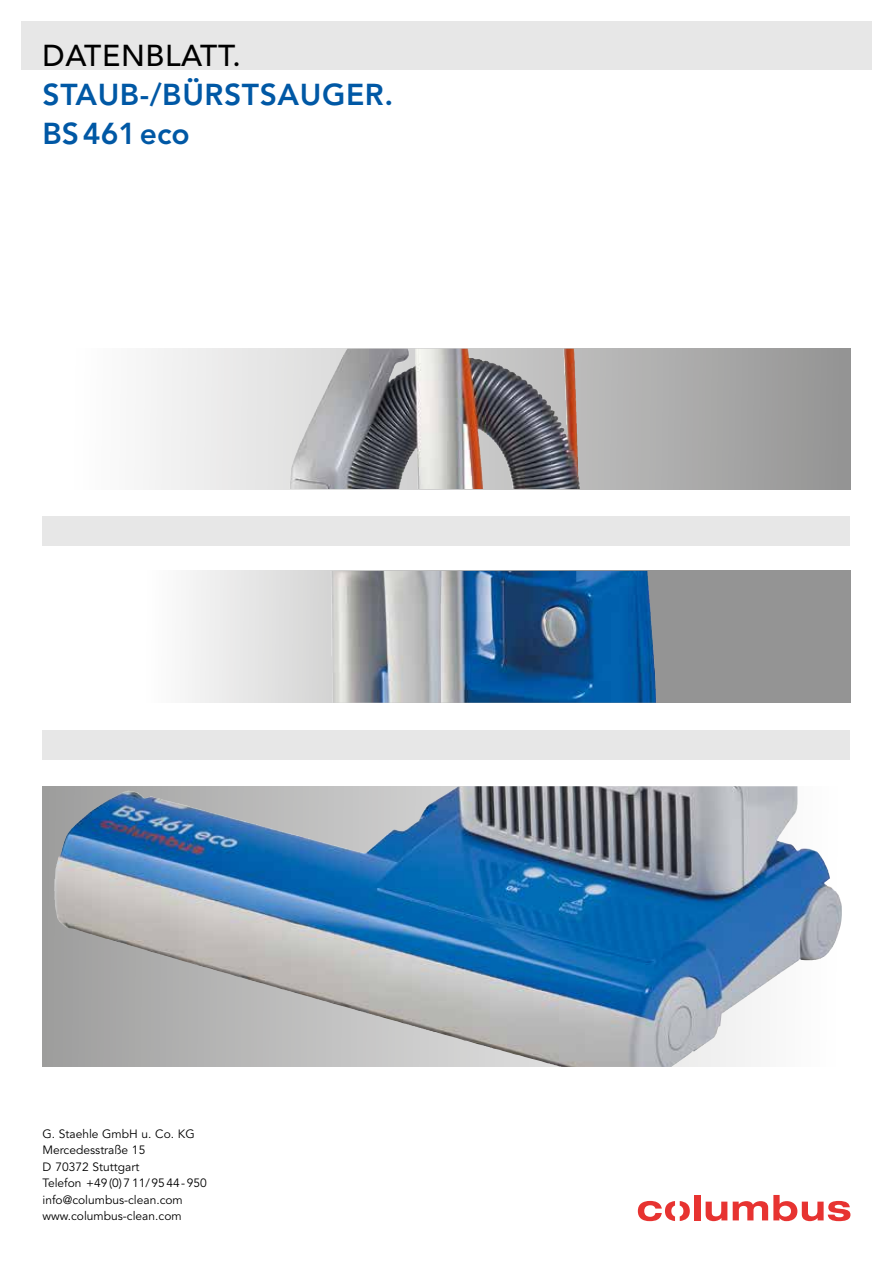
<style>
.page{position:relative;width:893px;height:1263px;background:#fff}
.page>*{position:absolute;margin:0;border:0;box-sizing:border-box;transform-origin:0 0}
.t1{font:800 30px/39px "Avenir";letter-spacing:.02em;color:#0058a5}
.t2{font:500 30px "Avenir";letter-spacing:.02em;color:#000}
.t3{font:12px/16.5px "Avenir";color:#000}
</style>
<div class="page">
<div style="left:21px;top:21px;width:851px;height:49px;background:#e7e7e7"></div>
<div style="left:694px;top:1195px;width:6px;height:25px;background:#e73331"></div>
<svg style="left:706px;top:1201px;width:21px;height:20px"></svg>
<svg style="left:733px;top:1195px;width:117px;height:26px"></svg>
<svg style="left:638px;top:1201px;width:52px;height:20px"></svg>
<div style="left:43px;top:730px;width:807px;height:30px;background:#e7e7e7"></div>
<div style="left:43px;top:516px;width:807px;height:29px;background:#e7e7e7"></div>
<svg style="left:188px;top:571px;width:662px;height:132px;background:#b6b5b5"></svg>
<img style="left:331px;top:571px;width:325px;height:132px">
<svg style="left:149px;top:349px;width:701px;height:140px;background:#b4b3b3"></svg>
<img style="left:389px;top:349px;width:178px;height:87px">
<img style="left:43px;top:786px;width:799px;height:281px">
<img style="left:236px;top:786px;width:222px;height:67px">
<h1 class="t2" style="left:43px;top:38px;width:200px">DATENBLATT.</h1>
<h1 class="t1" style="left:43px;top:77px;width:352px">STAUB-/BÜRSTSAUGER.<br>BS 461 eco</h1>
<p class="t3" style="left:43px;top:1127px;width:166px">G. Staehle GmbH u. Co. KG<br>Mercedesstraße 15<br>D 70372 Stuttgart<br>Telefon +49 (0) 7 11/ 95 44 - 950 info@columbus-clean.com www.columbus-clean.com</p>
</div>
